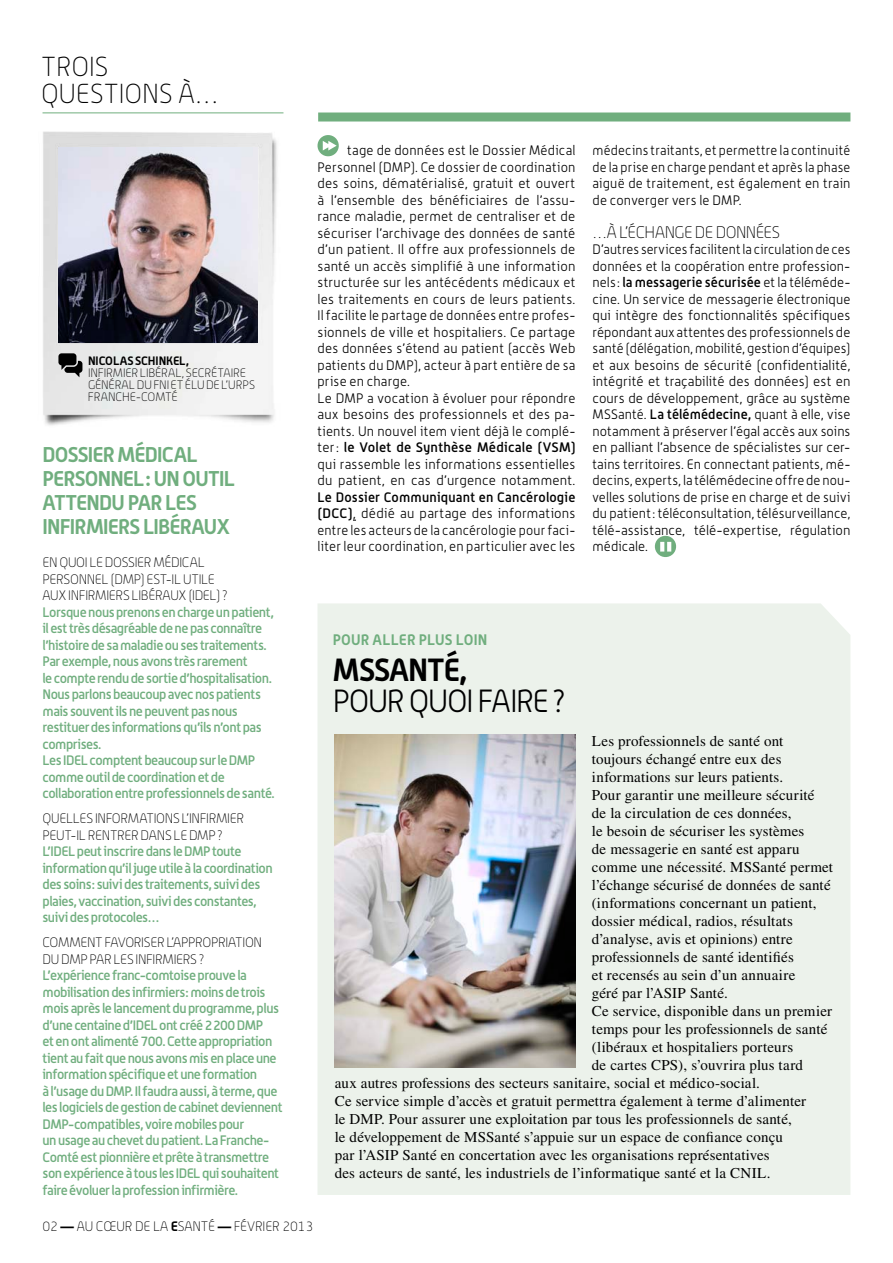
<style>
.page{position:relative;width:893px;height:1263px;background:#fff}
.page>*{position:absolute;margin:0;border:0;box-sizing:border-box;transform-origin:0 0}
.t1{font:300 31.5px "Alwyn";letter-spacing:-.04em;color:#000}
.t2{font:700 31.5px "Alwyn";letter-spacing:-.03em;color:#000}
.t3{font:100 27px/27px "Alwyn";color:#000}
.t4{font:700 21px/24px "Alwyn";letter-spacing:-.035em;color:#70ae7e}
.t5{font:100 16.5px "Alwyn";letter-spacing:-.02em;color:#000}
.t6{font:15px "Times";letter-spacing:.01em;color:#000}
.t7{font:700 15px "Alwyn";letter-spacing:.02em;color:#70ae7e}
.t8{font:300 13.5px/16.5px "Alwyn";letter-spacing:.015em;color:#000;text-align:justify}
.t9{font:500 13.5px/16.5px "Alwyn";letter-spacing:-.035em;color:#70ae7e}
.t10{font:100 13.5px/16.5px "Alwyn";letter-spacing:-.02em;color:#000}
.t11{font:100 12px/12px "Alwyn";letter-spacing:-.005em;color:#000}
.t12{font:700 12px "Alwyn";letter-spacing:-.015em;color:#000}
.s1{font-weight:500}
.s2{font-weight:700}
</style>
<div class="page">
<hr style="left:43px;top:113px;width:240px;height:1px;background:#70ae7e">
<div style="left:318px;top:113px;width:532px;height:9px;background:#70ae7e"></div>
<img style="left:43px;top:131px;width:234px;height:295px">
<svg style="left:58px;top:353px;width:24px;height:24px"></svg>
<svg style="left:317px;top:135px;width:22px;height:22px"></svg>
<svg style="left:654px;top:535px;width:23px;height:22px"></svg>
<div style="left:318px;top:603px;width:532px;height:592px;background:#ecf2eb"></div>
<img style="left:334px;top:734px;width:241px;height:333px">
<img style="left:58px;top:147px;width:200px;height:195px">
<h2 class="t3" style="left:41px;top:52px;width:69px">TROIS<br>QUE</h2>
<h2 class="t3" style="left:90px;top:79px;width:130px">STIONS À…</h2>
<p class="t12" style="left:88px;top:353px;width:103px">NICOLAS SCHIN KEL,</p>
<p class="t11" style="left:88px;top:366px;width:160px">INFIRMIER LIBÉRAL, SECRÉTAIRE<br>GÉNÉ</p>
<p class="t11" style="left:88px;top:378px;width:167px;text-indent:27px">RAL DU FNI ET ÉLU DE L’URPS<br>FRAN CHE-COMTÉ</p>
<h3 class="t4" style="left:43px;top:442px;width:154px">DOSSIER MÉDICAL<br>PERSONNEL</h3>
<h3 class="t4" style="left:146px;top:466px;width:73px">: UN OUTIL</h3>
<h3 class="t4" style="left:43px;top:490px;width:24px">ATTEN</h3>
<h3 class="t4" style="left:43px;top:490px;width:156px;text-indent:57px">DU PAR LES<br>INFIRMIERS LIBÉ</h3>
<h3 class="t4" style="left:180px;top:514px;width:51px">RAUX</h3>
<p class="t10" style="left:43px;top:554px;width:188px">EN QUOI LE DOSSIER MÉDICAL<br>PERSONN EL (DMP) EST-IL UTILE<br>AUX INFIRMIERS LIBÉRAUX (IDEL)?</p>
<p class="t9" style="left:43px;top:603px;width:234px">Lorsque nous prenons en charge un patient, il est très désagréable de ne pas connaître l’histoire de sa maladie ou ses traitements.<br>Par exemple, nous avons très rarement<br>le compte rendu de sortie d’hospitalisation.<br>Nous parlons beaucoup avec nos patients mais souvent ils ne peuvent pas nous restituer des informations qu’ils n’ont pas comprises.<br>Les IDEL comptent beaucoup sur le DMP comme outil de coordination et de collaboration entre professionnels de santé.</p>
<p class="t10" style="left:43px;top:810px;width:203px">QUELLES INFORMATIONS L’INFIRMIER<br>PEUT-IL RENTRER DANS LE DMP?</p>
<p class="t9" style="left:43px;top:843px;width:232px">L’IDEL peut inscrire dans le DMP toute information qu’il juge utile à la coordination des soins: suivi des traitements, suivi des plaies, vaccination, suivi des constantes, suivi des protocoles…</p>
<p class="t10" style="left:43px;top:934px;width:219px">COMMENT FAVORISER L’APPROPRIATION<br>DU DMP PAR LES INFI RMI ERS ?</p>
<p class="t9" style="left:43px;top:967px;width:242px">L’expérience franc-comtoise prouve la mobilisation des infirmiers: moins de trois mois après le lancement du programme, plus d’une centaine d’IDEL ont créé 2200 DMP<br>et en ont alimenté 700. Cette appropriation tient au fait que nous avons mis en place une information spécifique et une formation<br>à l’usage du DMP. Il faudra aussi, à terme, que les logiciels de gestion de cabinet deviennent DMP-compatibles, voire mobiles pour<br>un usage au chevet du patient. La Franche-Comté est pionnière et prête à transmettre son expérience à tous les IDEL qui souhaitent faire évoluer la profession infirmière.</p>
<p class="t8" style="left:317px;top:142px;width:259px;text-align:left;text-indent:30px">tage de données est le Dossier Médical Personnel (DMP). Ce dossier de coordination des soins, dématérialisé, gratuit et ouvert à l’ensemble des bénéficiaires de l’assu&shy;rance maladie, permet de centraliser et de sécuriser l’archivage des données de santé d’un patient. Il offre aux professionnels de santé un accès simplifié à une information structurée sur les antécédents médicaux et les traitements en cours de leurs patients.<br>Il facilite le partage de données entre profes&shy;sionnels de ville et hospitaliers. Ce partage des données s’étend au patient (accès Web patients du DMP), acteur à part entière de sa prise en charge.<br>Le DMP a vocation à évoluer pour répondre aux besoins des professionnels et des pa&shy;tients. Un nouvel item vient déjà le complé&shy;ter: <span class="s1">le Volet de Synthèse Médicale (VSM) </span>qui rassemble les informations essentielles du patient, en cas d’urgence notamment.</p>
<p class="t8" style="left:317px;top:489px;width:259px"><span class="s1">Le Dossier Communiquant en Cancérologie (DCC)</span>, dédié au partage des informations entre les acteurs de la cancérologie pour faci&shy;liter leur coordination, en particulier avec les</p>
<p class="t8" style="left:592px;top:142px;width:259px">médecins traitants, et permettre la continuité de la prise en charge pendant et après la phase aiguë de traitement, est également en train de converger vers le DMP.</p>
<p class="t5" style="left:592px;top:223px;width:187px">…À L’ÉCHANGE DE DONNÉES</p>
<p class="t8" style="left:592px;top:241px;width:259px">D’autres services facilitent la circulation de ces données et la coopération entre profession&shy;nels: <span class="s1">la messagerie sécurisée</span> et la téléméde&shy;cine. Un service de messagerie électronique qui intègre des fonctionnalités spécifiques répondant aux attentes des professionnels de santé (délégation, mobilité, gestion d’équipes) et aux besoins de sécurité (confidentialité, intégrité et traçabilité des données) est en cours de développement, grâce au système MSSanté. <span class="s1">La télémédecine,</span> quant à elle, vise notamment à préserver l’égal accès aux soins en palliant l’absence de spécialistes sur cer&shy;tains territoires. En connectant patients, mé&shy;decins, experts, la télémédecine offre de nou&shy;velles solutions de prise en charge et de suivi du patient: téléconsultation, télésurveillance, télé-assistance, télé-expertise, régulation médicale.</p>
<p class="t7" style="left:333px;top:630px;width:156px">POUR ALLER PLUS LOIN</p>
<h1 class="t2" style="left:333px;top:650px;width:136px">MSSANTÉ,</h1>
<h1 class="t1" style="left:333px;top:683px;width:236px">POUR QUOI FAIRE?</h1>
<p class="t6" style="left:592px;top:732px;width:193px">Les professionnels de santé ont</p>
<p class="t6" style="left:592px;top:750px;width:191px">toujours échangé entre eux des</p>
<p class="t6" style="left:592px;top:768px;width:193px">informations sur leurs patients.</p>
<p class="t6" style="left:592px;top:786px;width:224px">Pour garantir une meilleure sécurité</p>
<p class="t6" style="left:592px;top:804px;width:201px">de la circulation de ces données,</p>
<p class="t6" style="left:592px;top:822px;width:214px">le besoin de sécuriser les systèmes</p>
<p class="t6" style="left:592px;top:840px;width:209px">de messagerie en santé est apparu</p>
<p class="t6" style="left:592px;top:858px;width:243px">comme une nécessité. MSSanté permet</p>
<p class="t6" style="left:592px;top:876px;width:240px">l’échange sécurisé de données de santé</p>
<p class="t6" style="left:592px;top:894px;width:226px">(informations concernant un patient,</p>
<p class="t6" style="left:592px;top:912px;width:202px">dossier médical, radios, résultats</p>
<p class="t6" style="left:592px;top:930px;width:202px">d’analyse, avis et opinions) entre</p>
<p class="t6" style="left:592px;top:948px;width:203px">professionnels de santé identifiés</p>
<p class="t6" style="left:592px;top:966px;width:205px">et recensés au sein d’un annuaire</p>
<p class="t6" style="left:592px;top:984px;width:137px">géré par l’ASIP Santé.</p>
<p class="t6" style="left:592px;top:1002px;width:242px">Ce service, disponible dans un premier</p>
<p class="t6" style="left:592px;top:1020px;width:237px">temps pour les professionnels de santé</p>
<p class="t6" style="left:592px;top:1038px;width:203px">(libéraux et hospitaliers porteurs</p>
<p class="t6" style="left:592px;top:1056px;width:213px">de cartes CPS), s’ouvrira plus tard</p>
<p class="t6" style="left:335px;top:1074px;width:427px">aux autres professions des secteurs sanitaire, social et médico-social.</p>
<p class="t6" style="left:335px;top:1092px;width:473px">Ce service simple d’accès et gratuit permettra également à terme d’alimenter</p>
<p class="t6" style="left:335px;top:1110px;width:459px">le DMP. Pour assurer une exploitation par tous les professionnels de santé,</p>
<p class="t6" style="left:335px;top:1128px;width:450px">le développement de MSSanté s’appuie sur un espace de confiance conçu</p>
<p class="t6" style="left:335px;top:1146px;width:436px">par l’ASIP Santé en concertation avec les organisations représentatives</p>
<p class="t6" style="left:335px;top:1164px;width:437px">des acteurs de santé, les industriels de l’informatique santé et la CNIL.</p>
<p class="t10" style="left:43px;top:1218px;width:272px">02 <span class="s2">—</span> AU CŒUR DE LA <span class="s2">E</span>SANTÉ <span class="s2">—</span> FÉVRIER 2013</p>
</div>
